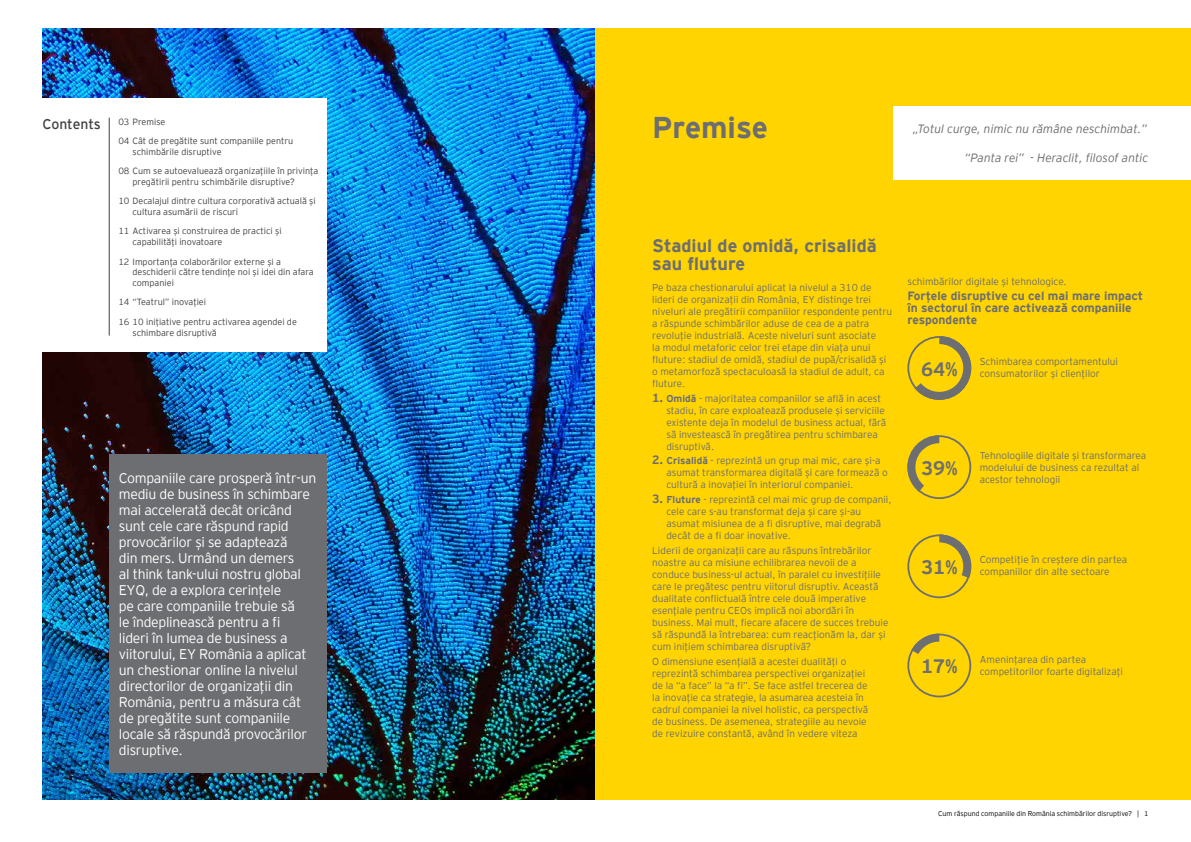
<style>
.page{position:relative;width:1191px;height:842px;background:#fff}
.page>*{position:absolute;margin:0;border:0;box-sizing:border-box;transform-origin:0 0}
.t1{font:700 30px "EY Interstate";color:#6d6e71}
.t2{font:700 19.4px "EY Interstate";color:#6d6e71}
.t3{font:700 18px/18px "EY Interstate";color:#6d6e71}
.t4{font:300 14px/16px "EY Interstate";letter-spacing:-.02em;color:#fff}
.t5{font:14px "EY Interstate";letter-spacing:-.005em;color:#414042}
.t6{font:700 12px/12px "EY Interstate";color:#6d6e71}
.t7{font:italic 300 12px "EY Interstate";color:#6d6e71}
.t8{font:300 10px/12px "EY Interstate";color:#6d6e71}
.t9{font:300 9px/19.3px "EY Interstate";color:#414042}
.t10{font:300 7px "EY Interstate";color:#000}
.s1{font-weight:700;font-size:12px}
.s2{font-weight:700}
</style>
<div class="page">
<img style="left:43px;top:28px;width:552px;height:771px">
<div style="left:595px;top:28px;width:596px;height:771px;background:#ffd400"></div>
<div style="left:0;top:98px;width:326px;height:254px;background:#fff"></div>
<div style="left:893px;top:106px;width:298px;height:74px;background:#fff"></div>
<div style="left:109px;top:454px;width:217px;height:318px;background:#6d6e71"></div>
<hr style="left:109px;top:118px;width:1px;height:218px;background:#414042">
<svg style="left:914px;top:336px;width:57px;height:64px"></svg>
<div style="left:907px;top:336px;width:64px;height:64px;border:2px solid #6d6e71;border-radius:50%"></div>
<svg style="left:939px;top:536px;width:32px;height:42px"></svg>
<div style="left:907px;top:534px;width:64px;height:64px;border:2px solid #6d6e71;border-radius:50%"></div>
<svg style="left:911px;top:634px;width:28px;height:20px"></svg>
<div style="left:907px;top:634px;width:64px;height:63px;border:2px solid #6d6e71;border-radius:50%"></div>
<svg style="left:909px;top:438px;width:30px;height:54px"></svg>
<div style="left:907px;top:435px;width:64px;height:64px;border:2px solid #6d6e71;border-radius:50%"></div>
<h3 class="t5" style="left:43px;top:114px;width:60px">Contents</h3>
<p class="t9" style="left:118px;top:111px;width:176px">03 Premise<br>04 Cât de pregătite sunt companiile pentru</p>
<p class="t9" style="left:118px;top:142px;width:201px;text-indent:14px">schimbările disruptive<br>08 Cum se autoevaluează organizațiile în privința</p>
<p class="t9" style="left:118px;top:172px;width:199px;text-indent:14px">pregătirii pentru schimbările disruptive?<br>10 Decalajul dintre cultura corporativă actuală și</p>
<p class="t9" style="left:118px;top:202px;width:165px;text-indent:14px">cultura asumării de riscuri<br>11 Activarea și construirea de practici și</p>
<p class="t9" style="left:118px;top:232px;width:164px;text-indent:14px">capabilități inovatoare<br>12 Importanța colaborărilor externe și a</p>
<p class="t9" style="left:133px;top:266px;width:183px;line-height:10.8px">deschiderii către tendințe noi și idei din afara companiei</p>
<p class="t9" style="left:118px;top:292px;width:180px">14 “Teatrul” inovației<br>16 10 inițiative pentru activarea agendei de</p>
<p class="t9" style="left:133px;top:322px;width:86px">schimbare disruptivă</p>
<p class="t4" style="left:119px;top:469px;width:199px">Companiile care prosperă într-un mediu de business în schimbare mai accelerată decât oricând sunt cele care răspund rapid provocărilor și se adaptează<br>din mers. Urmând un demers<br>al think tank-ului nostru global<br>EYQ, de a explora cerințele<br>pe care companiile trebuie să<br>le îndeplinească pentru a fi<br>lideri în lumea de business a viitorului, EY România a aplicat un chestionar online la nivelul directorilor de organizații din<br>România, pentru a măsura cât de pregătite sunt companiile locale să răspundă provocărilor disruptive.</p>
<h1 class="t1" style="left:652px;top:105px;width:117px">Premise</h1>
<p class="t7" style="left:913px;top:120px;width:235px">„Totul curge, nimic nu rămâne neschimbat.”</p>
<p class="t7" style="left:965px;top:149px;width:185px">“Panta rei” - Heraclit, filosof antic</p>
<h3 class="t3" style="left:652px;top:236px;width:226px">Stadiul de omidă, crisalidă sau fluture</h3>
<p class="t8" style="left:652px;top:281px;width:241px">Pe baza chestionarului aplicat la nivelul a 310 de lideri de organizații din România, EY distinge trei niveluri ale pregătirii companiilor respondente pentru a răspunde schimbărilor aduse de cea de a patra revoluție industrială. Aceste niveluri sunt asociate<br>la modul metaforic celor trei etape din viața unui fluture: stadiul de omidă, stadiul de pupă/crisalidă și o metamorfoză spectaculoasă la stadiul de adult, ca fluture.</p>
<p class="t8" style="left:666px;top:391px;width:221px;text-indent:-14px"><span class="s1">1.</span> <span class="s2">Omidă</span> - majoritatea companiilor se află in acest stadiu, în care exploatează produsele și serviciile existente deja în modelul de business actual, fără să investească în pregătirea pentru schimbarea disruptivă.</p>
<p class="t8" style="left:666px;top:454px;width:223px;text-indent:-14px"><span class="s1">2.</span> <span class="s2">Crisalidă</span> - reprezintă un grup mai mic, care și-a asumat transformarea digitală și care formează o cultură a inovației în interiorul companiei.</p>
<p class="t8" style="left:666px;top:493px;width:227px;text-indent:-14px"><span class="s1">3.</span> <span class="s2">Fluture</span> - reprezintă cel mai mic grup de companii, cele care s-au transformat deja și care și-au asumat misiunea de a fi disruptive, mai degrabă decât de a fi doar inovative.</p>
<p class="t8" style="left:652px;top:544px;width:238px">Liderii de organizații care au răspuns întrebărilor noastre au ca misiune echilibrarea nevoii de a conduce business-ul actual, în paralel cu investițiile care le pregătesc pentru viitorul disruptiv. Această dualitate conflictuală între cele două imperative esențiale pentru CEOs implică noi abordări în business. Mai mult, fiecare afacere de succes trebuie să răspundă la întrebarea: cum reacționăm la, dar și cum inițiem schimbarea disruptivă?</p>
<p class="t8" style="left:652px;top:655px;width:217px">O dimensiune esențială a acestei dualități o reprezintă schimbarea perspectivei organizației de la “a face” la “a fi”. Se face astfel trecerea de la inovație ca strategie, la asumarea acesteia în cadrul companiei la nivel holistic, ca perspectivă de business. De asemenea, strategiile au nevoie de revizuire constantă, având în vedere viteza</p>
<p class="t8" style="left:907px;top:275px;width:161px">schimbărilor digitale și tehnologice.</p>
<p class="t6" style="left:907px;top:289px;width:237px">Forțele disruptive cu cel mai mare impact în sectorul în care activează companiile respondente</p>
<h2 class="t2" style="left:921px;top:355px;width:38px">64%</h2>
<p class="t8" style="left:979px;top:355px;width:140px">Schimbarea comportamentului consumatorilor și clienților</p>
<h2 class="t2" style="left:921px;top:454px;width:38px">39%</h2>
<p class="t8" style="left:979px;top:449px;width:168px">Tehnologiile digitale și transformarea modelului de business ca rezultat al acestor tehnologii</p>
<h2 class="t2" style="left:921px;top:553px;width:38px">31%</h2>
<p class="t8" style="left:979px;top:553px;width:149px">Competiție în creștere din partea companiilor din alte sectoare</p>
<h2 class="t2" style="left:921px;top:652px;width:38px">17%</h2>
<p class="t8" style="left:979px;top:652px;width:145px">Amenințarea din partea competitorilor foarte digitalizați</p>
<p class="t10" style="left:938px;top:809px;width:212px">Cum răspund companiile din România schimbărilor disruptive? | 1</p>
</div>
